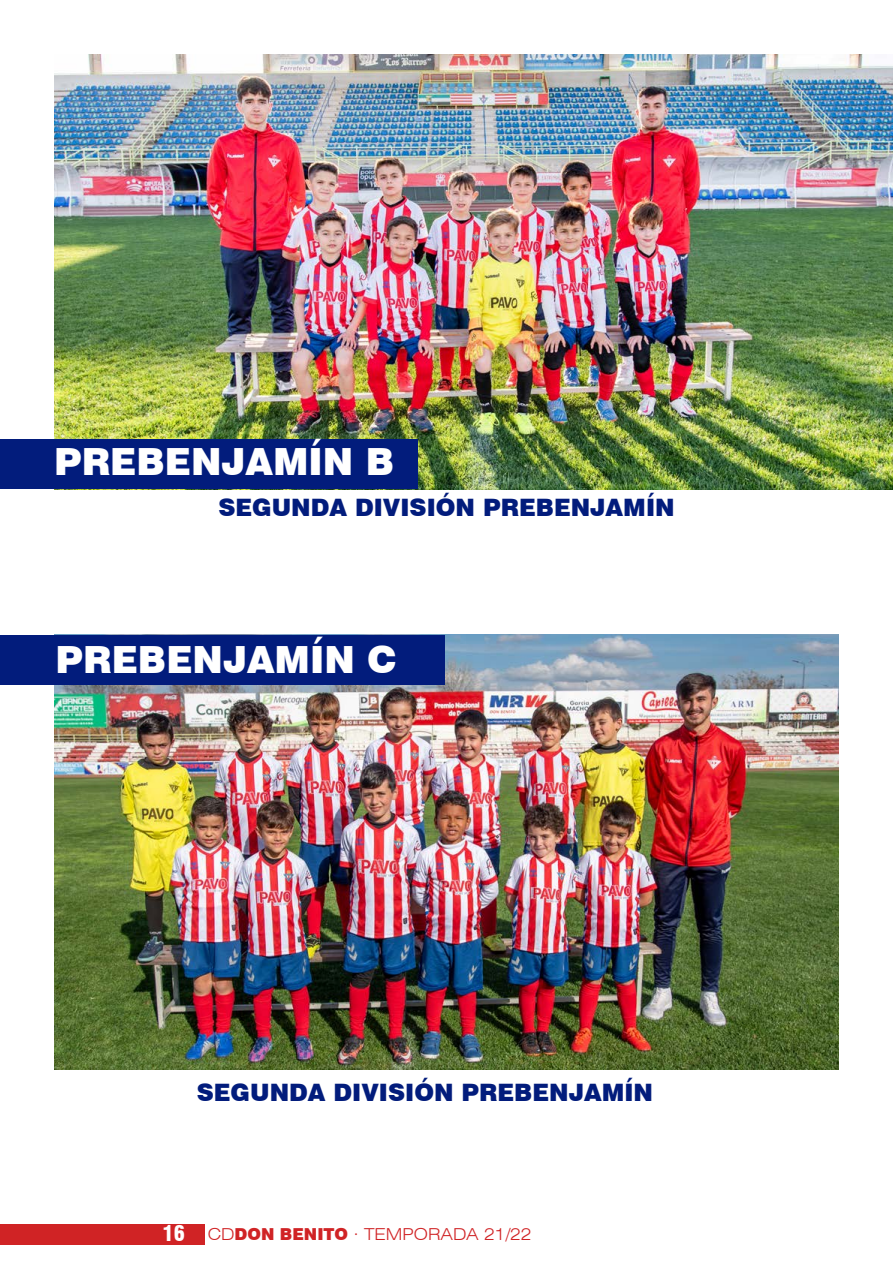
<style>
.page{position:relative;width:893px;height:1263px;background:#fff}
.page>*{position:absolute;margin:0;border:0;box-sizing:border-box;transform-origin:0 0}
.t1{font:900 37.5px "Swiss 721 BT";color:#fff}
.t2{font:900 24px "Swiss 721 BT";color:#021c7c}
.t3{font:300 expanded 16.5px "Swiss 721 BT";color:#d02325}
.s1{font-weight:900;font-stretch:condensed;font-size:21px;color:#fff}
.s2{font-weight:900;font-stretch:normal}
</style>
<div class="page">
<img style="left:54px;top:54px;width:839px;height:435px">
<div style="left:0;top:1224px;width:205px;height:21px;background:#d02325"></div>
<div style="left:0;top:440px;width:417px;height:49px;background:#021c7c"></div>
<img style="left:54px;top:634px;width:785px;height:435px">
<div style="left:0;top:636px;width:445px;height:49px;background:#021c7c"></div>
<h1 class="t1" style="left:54px;top:439px;width:342px">PREBENJAMÍN B</h1>
<p class="t2" style="left:218px;top:493px;width:458px">SEGUNDA DIVISIÓN PREBENJAMÍN</p>
<h1 class="t1" style="left:56px;top:637px;width:343px">PREBENJAMÍN C</h1>
<p class="t2" style="left:197px;top:1078px;width:458px">SEGUNDA DIVISIÓN PREBENJAMÍN</p>
<p class="t3" style="left:162px;top:1224px;width:371px"><span class="s1">16</span> CD<span class="s2">DON BENITO</span> · TEMPORADA 21/22</p>
</div>
